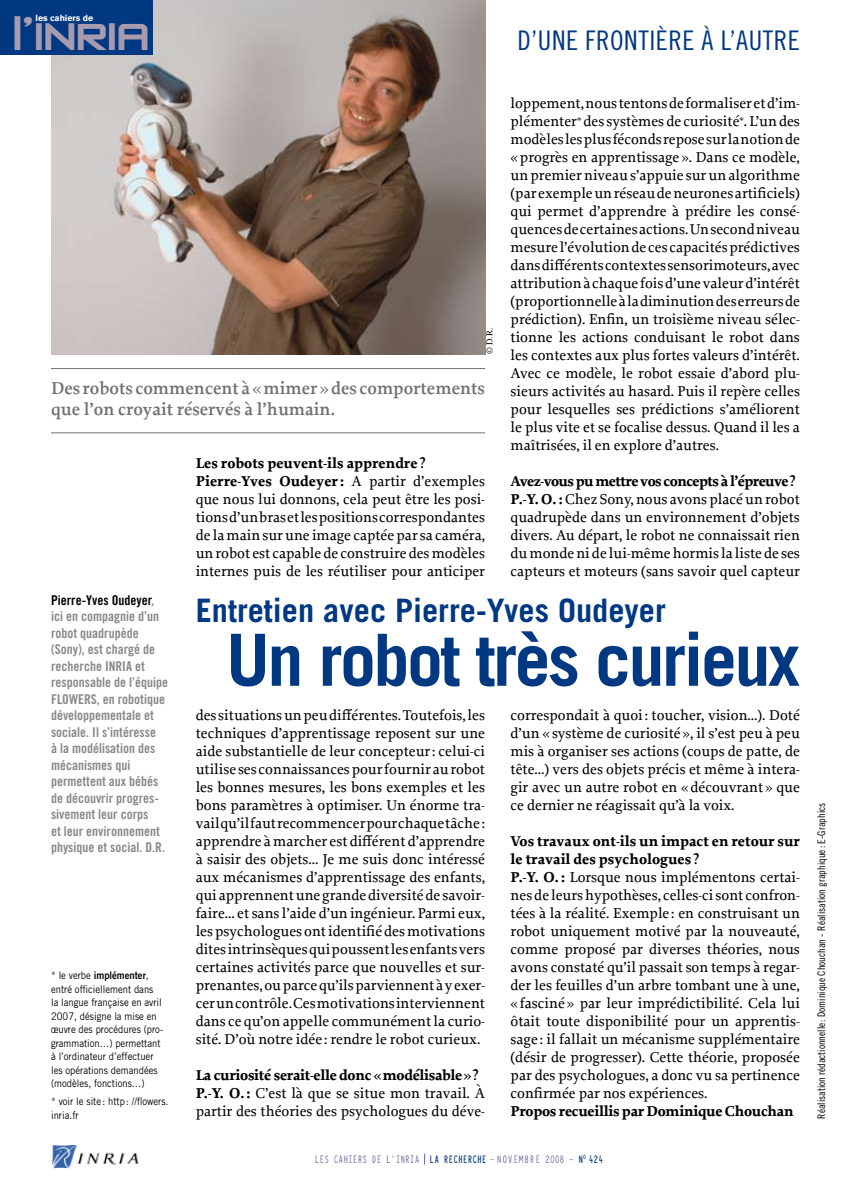
<style>
.page{position:relative;width:851px;height:1191px;background:#fff}
.page>*{position:absolute;margin:0;border:0;box-sizing:border-box;transform-origin:0 0}
.t1{font:700 72px "Trade Gothic";letter-spacing:-.035em;color:#003882}
.t2{font:45px "Zero Twos";letter-spacing:-.03em;color:#a89bae;scale:1.1 1}
.t3{font:700 32.25px "Trade Gothic";color:#003882}
.t4{font:27px "Trade Gothic Cond Eighteen";letter-spacing:.02em;color:#003882}
.t5{font:600 18px/21px "Proforma";color:#707173}
.t6{font:15px/18px "Proforma";color:#000}
.t7{font:700 15px "Proforma";letter-spacing:-.02em;color:#000}
.t8{font:13.5px/16.5px "Trade Gothic Bold Cond Twenty";color:#87888a}
.t9{font:700 12px "Typewriter Condensed";letter-spacing:-.01em;color:#003882;scale:.9 1}
.t10{font:12px "Typewriter Condensed";letter-spacing:-.01em;color:#63659f;scale:.9 1}
.t11{font:10.5px/13.5px "Trade Gothic";color:#000;scale:.9 1}
.t12{font:10.5px "Trade Gothic Cond Eighteen";color:#000}
.t13{font:10.5px "Trade Gothic Bold Two";color:#000;scale:.9 1}
.t14{font:9px "Times";color:#000}
.t15{font:700 8.7px "Akzidenz Grotesk BE";color:#fff}
.s1{font-weight:700}
.s2{color:#000}
.s3{font-family:"Trade Gothic"}
.s4{font-weight:400;color:#63659f}
</style>
<div class="page">
<img style="left:52px;top:1145px;width:87px;height:23px">
<img style="left:51px;top:0;width:434px;height:354px">
<hr style="left:51px;top:368px;width:434px;height:1px;background:#707173">
<hr style="left:51px;top:432px;width:434px;height:1px;background:#707173">
<div style="left:0;top:0;width:152px;height:54px;background:#003882"></div>
<p class="t15" style="left:36px;top:13px;width:59px">les cahiers de</p>
<h2 class="t2" style="left:12px;top:14px;width:127px">l’INRIA</h2>
<h3 class="t4" style="left:517px;top:24px;width:284px">D’UNE FRONTIÈRE À L’AUTRE</h3>
<p class="t14" style="left:484px;top:354px;width:28px;rotate:-90deg">© d.r.</p>
<p class="t5" style="left:51px;top:378px;width:435px">Des robots commencent à «mimer » des comportements que l’on croyait réservés à l’humain.</p>
<p class="t6" style="left:196px;top:454px;width:291px"><span class="s1">Les robots peuvent-ils apprendre ?<br>Pierre-Yves Oudeyer :</span> A partir d’exemples que nous lui donnons, cela peut être les posi&shy;tions d’un bras et les positions correspondantes de la main sur une image captée par sa caméra, un robot est capable de construire des modèles internes puis de les réutiliser pour anticiper</p>
<p class="t6" style="left:510px;top:94px;width:291px;text-align:justify">loppement, nous tentons de formaliser et d’im&shy;plémenter<sup>*</sup> des systèmes de curiosité<sup>*</sup>. L’un des modèles les plus féconds repose sur la notion de «progrès en apprentissage ». Dans ce modèle, un premier niveau s’appuie sur un algorithme (par exemple un réseau de neurones artificiels) qui permet d’apprendre à prédire les consé&shy;quences de certaines actions. Un second niveau mesure l’évolution de ces capacités prédictives dans différents contextes sensorimoteurs, avec attribution à chaque fois d’une valeur d’intérêt (proportionnelle à la diminution des erreurs de prédiction). Enfin, un troisième niveau sélec&shy;tionne les actions conduisant le robot dans les contextes aux plus fortes valeurs d’intérêt.<br>Avec ce modèle, le robot essaie d’abord plu&shy;sieurs activités au hasard. Puis il repère celles pour lesquelles ses prédictions s’améliorent le plus vite et se focalise dessus. Quand il les a maîtrisées, il en explore d’autres.</p>
<p class="t6" style="left:510px;top:472px;width:291px"><span class="s1">Avez-vous pu mettre vos concepts à l’épreuve?<br>P.-Y. O. :</span> Chez Sony, nous avons placé un robot quadrupède dans un environnement d’objets divers. Au départ, le robot ne connaissait rien du monde ni de lui-même hormis la liste de ses capteurs et moteurs (sans savoir quel capteur</p>
<p class="t8" style="left:51px;top:591px;width:118px"><span class="s2">Pierre-Yves Oudeyer</span>, ici en compagnie d’un robot quadrupède (Sony), est chargé de recherche INRIA et responsable de l’équipe<br>FLOWERS, en robotique développementale et sociale. Il s’intéresse<br>à la modélisation des mécanismes qui permettent aux bébés de découvrir progres&shy;sivement leur corps<br>et leur environnement physique et social. D.R.</p>
<p class="t13" style="left:51px;top:969px;width:110px"><span class="s3">* le verbe</span> implémenter<span class="s3">,</span></p>
<p class="t11" style="left:51px;top:982px;width:126px">entré officiellement dans la langue française en avril<br>2007, désigne la mise en œuvre des procédures (pro&shy;grammation…) permettant à l’ordinateur d’effectuer les opérations demandées (modèles, fonctions…)</p>
<p class="t11" style="left:51px;top:1094px;width:132px">* voir le site : http: //flowers. inria.fr</p>
<h3 class="t3" style="left:196px;top:590px;width:471px">Entretien avec Pierre-Yves Oudeyer</h3>
<h1 class="t1" style="left:226px;top:616px;width:575px">Un robot très curieux</h1>
<p class="t6" style="left:196px;top:706px;width:291px;text-align:justify">des situations un peu différentes. Toutefois, les techniques d’apprentissage reposent sur une aide substantielle de leur concepteur: celui-ci utilise ses connaissances pour fournir au robot les bonnes mesures, les bons exemples et les bons paramètres à optimiser. Un énorme tra&shy;vail qu’il faut recommencer pour chaque tâche : apprendre à marcher est différent d’apprendre à saisir des objets… Je me suis donc intéressé aux mécanismes d’apprentissage des enfants, qui apprennent une grande diversité de savoir&shy;faire… et sans l’aide d’un ingénieur. Parmi eux, les psychologues ont identifié des motivations dites intrinsèques qui poussent les enfants vers certaines activités parce que nouvelles et sur&shy;prenantes, ou parce qu’ils parviennent à y exer&shy;cer un contrôle. Ces motivations interviennent dans ce qu’on appelle communément la curio&shy;sité. D’où notre idée : rendre le robot curieux.</p>
<p class="t6" style="left:196px;top:1066px;width:291px"><span class="s1">La curiosité serait-elle donc «modélisable»?<br>P.-Y. O. :</span> C’est là que se situe mon travail. À partir des théories des psychologues du déve-</p>
<p class="t6" style="left:510px;top:706px;width:291px;text-align:justify">correspondait à quoi: toucher, vision…). Doté d’un « système de curiosité », il s’est peu à peu mis à organiser ses actions (coups de patte, de tête…) vers des objets précis et même à intera&shy;gir avec un autre robot en «découvrant » que ce dernier ne réagissait qu’à la voix.</p>
<p class="t6" style="left:510px;top:832px;width:291px"><span class="s1">Vos travaux ont-ils un impact en retour sur le travail des psychologues ?<br>P.-Y. O. :</span> Lorsque nous implémentons certai&shy;nes de leurs hypothèses, celles-ci sont confron&shy;tées à la réalité. Exemple : en construisant un robot uniquement motivé par la nouveauté, comme proposé par diverses théories, nous avons constaté qu’il passait son temps à regar&shy;der les feuilles d’un arbre tombant une à une, « fasciné » par leur imprédictibilité. Cela lui ôtait toute disponibilité pour un apprentis&shy;sage : il fallait un mécanisme supplémentaire (désir de progresser). Cette théorie, proposée par des psychologues, a donc vu sa pertinence confirmée par nos expériences.</p>
<p class="t7" style="left:510px;top:1103px;width:284px">Propos recueillis par Dominique Chouchan</p>
<p class="t10" style="left:315px;top:1150px;width:106px">LES CAHIERS DE L ’INRIA</p>
<p class="t9" style="left:429px;top:1150px;width:194px">LA RECHERCHE <span class="s4">- NOVEMBRE 2008 -</span> N<sup>0</sup> 424</p>
<p class="t12" style="left:815px;top:1118px;width:317px;rotate:-90deg">RÉALISATION RÉDACTIONNELLE: DOMINIQUE CHOUCHAN - RÉALISATION GRAPHIQUE: E-GRAPHICS</p>
</div>
